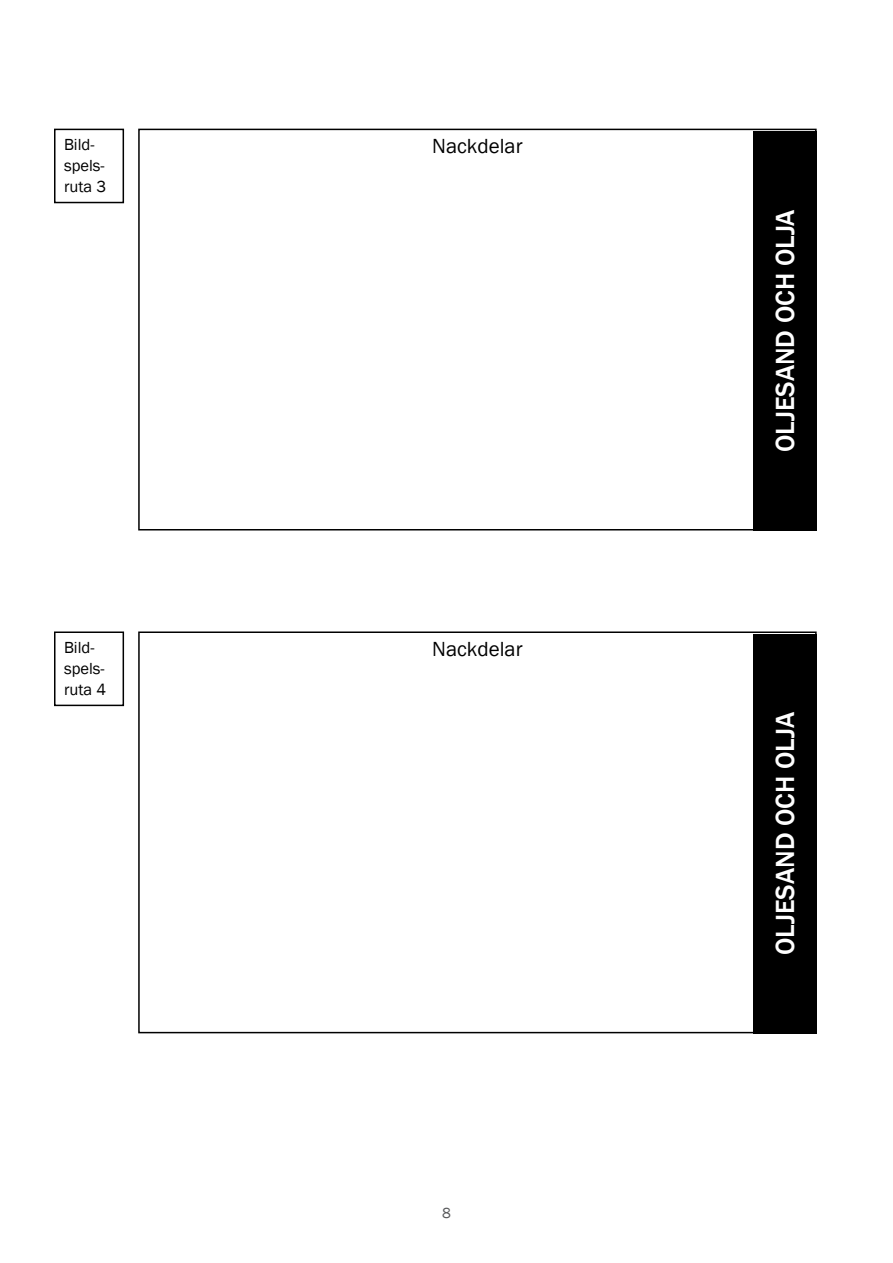
<style>
.page{position:relative;width:893px;height:1263px;background:#fff}
.page>*{position:absolute;margin:0;border:0;box-sizing:border-box;transform-origin:0 0}
.t1{font:500 27px "Franklin Gothic";color:#fff}
.t2{font:21px "Franklin Gothic";color:#000}
.t3{font:16.5px/21px "Franklin Gothic";color:#000}
.t4{font:15px "Franklin Gothic";color:#58595b}
</style>
<div class="page">
<div style="left:54px;top:129px;width:70px;height:74px;border:2px solid #000"></div>
<div style="left:54px;top:631px;width:70px;height:75px;border:2px solid #000"></div>
<div style="left:753px;top:131px;width:64px;height:399px;background:#000"></div>
<div style="left:753px;top:634px;width:64px;height:399px;background:#000"></div>
<p class="t3" style="left:64px;top:135px;width:43px">Bild&shy;spels&shy;ruta 3</p>
<p class="t3" style="left:64px;top:637px;width:43px">Bild&shy;spels&shy;ruta 4</p>
<p class="t2" style="left:432px;top:133px;width:92px">Nackdelar</p>
<p class="t2" style="left:432px;top:636px;width:92px">Nackdelar</p>
<p class="t4" style="left:442px;top:1204px;width:10px">8</p>
<h1 class="t1" style="left:768px;top:452px;width:244px;rotate:-90deg">OLJESAND OCH OLJA</h1>
<h1 class="t1" style="left:768px;top:955px;width:244px;rotate:-90deg">OLJESAND OCH OLJA</h1>
</div>
